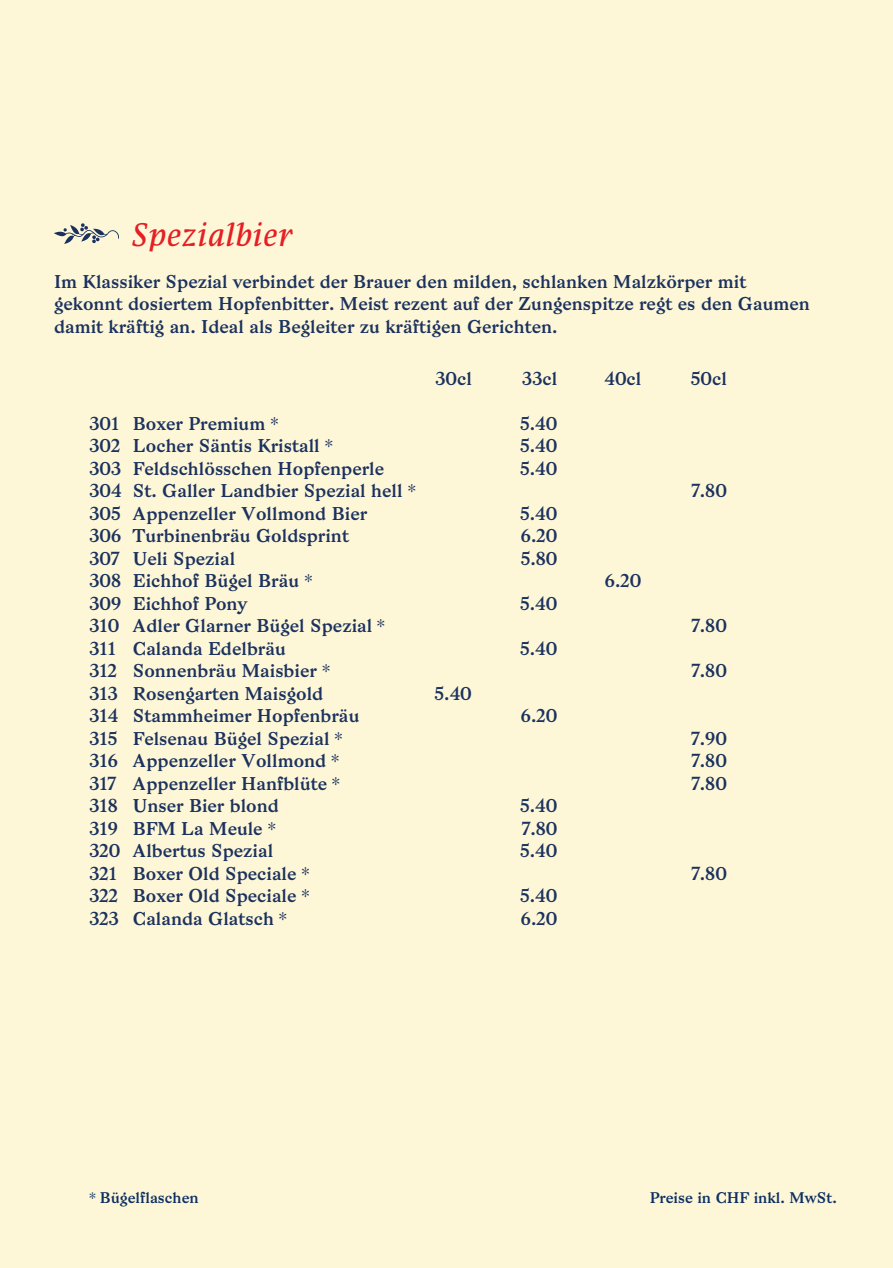
<style>
.page{position:relative;width:893px;height:1268px;background:#fff}
.page>*{position:absolute;margin:0;border:0;box-sizing:border-box;transform-origin:0 0}
.t1{font:italic 30px "Parable OT";color:#e41f25}
.t2{font:18px/22.5px "Bagnard";color:#1b325f}
.t3{font:15px "Bagnard";color:#0d2f63}
.s1{font-family:"Gill Sans"}
</style>
<div class="page">
<div style="left:0;top:0;width:893px;height:1267px;background:#fef7d7"></div>
<svg style="left:54px;top:223px;width:65px;height:21px"></svg>
<h1 class="t1" style="left:131px;top:215px;width:163px">Spezialbier</h1>
<p class="t2" style="left:54px;top:270px;width:757px">Im Klassiker Spezial verbindet der Brauer den milden, schlanken Malzkörper mit gekonnt dosiertem Hopfenbitter. Meist rezent auf der Zungenspitze regt es den Gaumen damit kräftig an. Ideal als Begleiter zu kräftigen Gerichten.</p>
<p class="t2" style="left:435px;top:367px;width:38px">30cl</p>
<p class="t2" style="left:522px;top:367px;width:37px">33cl</p>
<p class="t2" style="left:604px;top:367px;width:39px">40cl</p>
<p class="t2" style="left:691px;top:367px;width:38px">50cl</p>
<p class="t2" style="left:89px;top:412px;width:190px">301 Boxer Premium <span class="s1">*</span></p>
<p class="t2" style="left:520px;top:412px;width:39px">5.40</p>
<p class="t2" style="left:89px;top:434px;width:245px">302 Locher Säntis Kristall <span class="s1">*</span></p>
<p class="t2" style="left:520px;top:434px;width:39px">5.40</p>
<p class="t2" style="left:89px;top:457px;width:296px">303 Feldschlösschen Hopfenperle</p>
<p class="t2" style="left:520px;top:457px;width:39px">5.40</p>
<p class="t2" style="left:89px;top:479px;width:328px">304 St. Galler Landbier Spezial hell <span class="s1">*</span></p>
<p class="t2" style="left:692px;top:479px;width:37px">7.80</p>
<p class="t2" style="left:89px;top:502px;width:279px">305 Appenzeller Vollmond Bier</p>
<p class="t2" style="left:520px;top:502px;width:39px">5.40</p>
<p class="t2" style="left:89px;top:524px;width:261px">306 Turbinenbräu Goldsprint</p>
<p class="t2" style="left:521px;top:524px;width:38px">6.20</p>
<p class="t2" style="left:89px;top:547px;width:147px">307 Ueli Spezial</p>
<p class="t2" style="left:521px;top:547px;width:38px">5.80</p>
<p class="t2" style="left:89px;top:569px;width:224px">308 Eichhof Bügel Bräu <span class="s1">*</span></p>
<p class="t2" style="left:605px;top:569px;width:38px">6.20</p>
<p class="t2" style="left:89px;top:592px;width:159px">309 Eichhof Pony</p>
<p class="t2" style="left:520px;top:592px;width:39px">5.40</p>
<p class="t2" style="left:89px;top:614px;width:297px">310 Adler Glarner Bügel Spezial <span class="s1">*</span></p>
<p class="t2" style="left:692px;top:614px;width:37px">7.80</p>
<p class="t2" style="left:89px;top:637px;width:198px">311 Calanda Edelbräu</p>
<p class="t2" style="left:520px;top:637px;width:39px">5.40</p>
<p class="t2" style="left:89px;top:659px;width:242px">312 Sonnenbräu Maisbier <span class="s1">*</span></p>
<p class="t2" style="left:692px;top:659px;width:37px">7.80</p>
<p class="t2" style="left:89px;top:682px;width:235px">313 Rosengarten Maisgold</p>
<p class="t2" style="left:435px;top:682px;width:39px">5.40</p>
<p class="t2" style="left:89px;top:704px;width:272px">314 Stammheimer Hopfenbräu</p>
<p class="t2" style="left:521px;top:704px;width:38px">6.20</p>
<p class="t2" style="left:89px;top:727px;width:255px">315 Felsenau Bügel Spezial <span class="s1">*</span></p>
<p class="t2" style="left:692px;top:727px;width:37px">7.90</p>
<p class="t2" style="left:89px;top:749px;width:251px">316 Appenzeller Vollmond <span class="s1">*</span></p>
<p class="t2" style="left:692px;top:749px;width:37px">7.80</p>
<p class="t2" style="left:89px;top:772px;width:252px">317 Appenzeller Hanfblüte <span class="s1">*</span></p>
<p class="t2" style="left:692px;top:772px;width:37px">7.80</p>
<p class="t2" style="left:89px;top:794px;width:191px">318 Unser Bier blond</p>
<p class="t2" style="left:520px;top:794px;width:39px">5.40</p>
<p class="t2" style="left:89px;top:817px;width:188px">319 BFM La Meule <span class="s1">*</span></p>
<p class="t2" style="left:522px;top:817px;width:37px">7.80</p>
<p class="t2" style="left:89px;top:839px;width:185px">320 Albertus Spezial</p>
<p class="t2" style="left:520px;top:839px;width:39px">5.40</p>
<p class="t2" style="left:89px;top:862px;width:222px">321 Boxer Old Speciale <span class="s1">*</span></p>
<p class="t2" style="left:692px;top:862px;width:37px">7.80</p>
<p class="t2" style="left:89px;top:884px;width:222px">322 Boxer Old Speciale <span class="s1">*</span></p>
<p class="t2" style="left:520px;top:884px;width:39px">5.40</p>
<p class="t2" style="left:89px;top:907px;width:199px">323 Calanda Glatsch <span class="s1">*</span></p>
<p class="t2" style="left:521px;top:907px;width:38px">6.20</p>
<p class="t3" style="left:89px;top:1187px;width:111px"><span class="s1">*</span> Bügelflaschen</p>
<p class="t3" style="left:650px;top:1187px;width:189px">Preise in CHF inkl. MwSt.</p>
</div>
